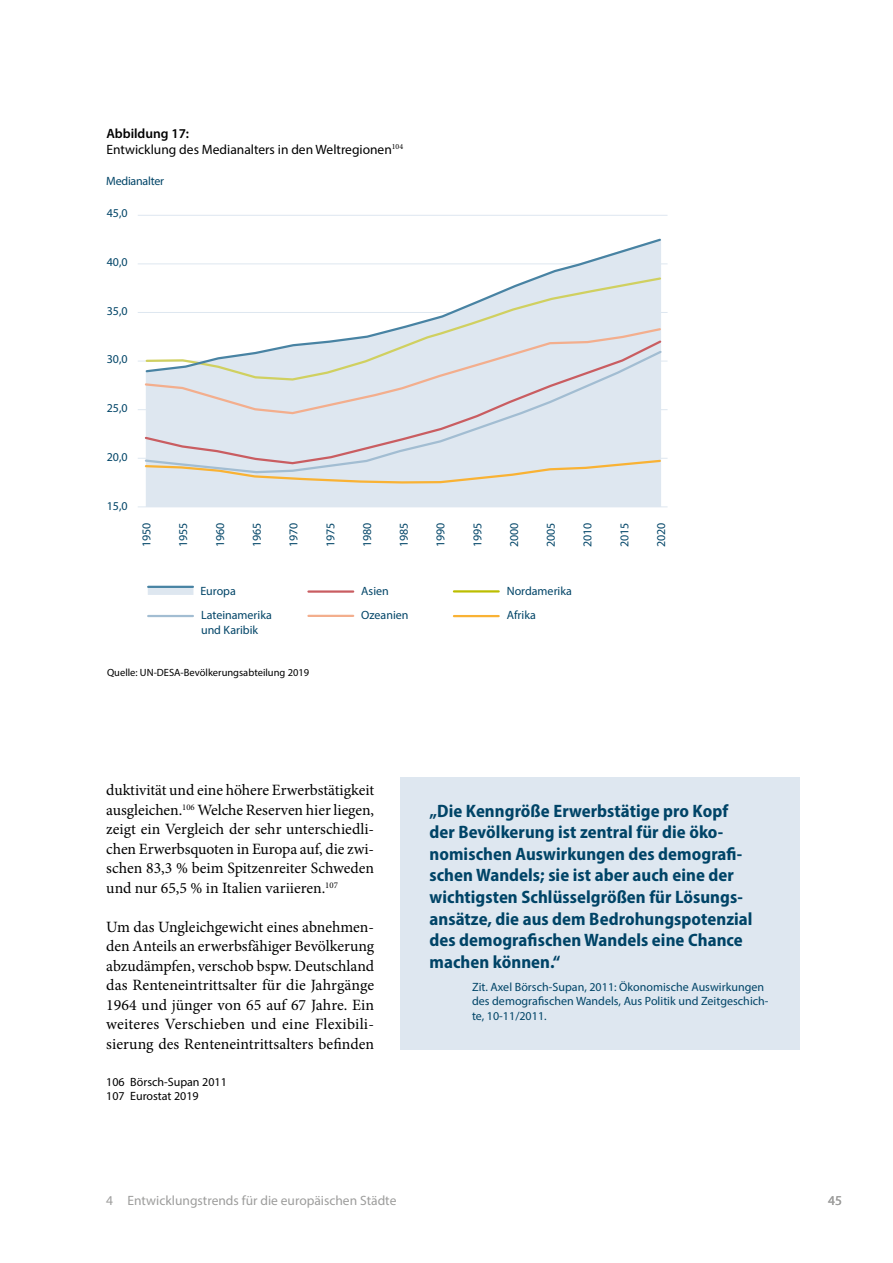
<style>
.page{position:relative;width:893px;height:1263px;background:#fff}
.page>*{position:absolute;margin:0;border:0;box-sizing:border-box;transform-origin:0 0}
.P_Zitat_deutsch{font:700 semi-condensed 18px/21.6px "Myriad Pro";letter-spacing:.005em;color:#004467}
.P_Text_deutsch{font:15.75px/19.5px "Minion Pro";color:#000;text-align:justify}
.P_Bildbeschriftung{font:13.5px/16.2px "Myriad Pro";color:#000}
.t1{font:13.5px "Myriad Pro";color:#9d9d9c}
.P_Zitat_Quelle_Deuts{font:12px/14.4px "Myriad Pro";color:#004467}
.P_Fussnotentext{font:12px "Myriad Pro";color:#000}
.P_Zitat_Quelle_Deuts-2{font:12px "Myriad Pro";letter-spacing:-.02em;color:#004467}
.t2{font:10.5px "Myriad Pro";color:#000}
.s1{font-weight:600}
</style>
<div class="page">
<div style="left:400px;top:777px;width:399px;height:272px;background:#dee7f0"></div>
<hr style="left:454px;top:615px;width:45px;height:2px;background:#f9b234">
<hr style="left:148px;top:615px;width:45px;height:2px;background:#a2bdd2">
<hr style="left:308px;top:590px;width:45px;height:3px;background:#c95d61">
<hr style="left:454px;top:590px;width:45px;height:2px;background:#bcbe00">
<hr style="left:308px;top:615px;width:45px;height:2px;background:#f3ae8d">
<div style="left:146px;top:485px;width:515px;height:21px;background:#dee7f0"></div>
<hr style="left:138px;top:361px;width:530px;height:1px;background:#dee7f0">
<hr style="left:138px;top:506px;width:530px;height:1px;background:#dee7f0">
<hr style="left:138px;top:458px;width:530px;height:1px;background:#dee7f0">
<hr style="left:138px;top:263px;width:530px;height:1px;background:#dee7f0">
<hr style="left:138px;top:215px;width:530px;height:1px;background:#dee7f0">
<hr style="left:138px;top:409px;width:530px;height:1px;background:#dee7f0">
<hr style="left:138px;top:312px;width:530px;height:1px;background:#dee7f0">
<svg style="left:146px;top:475px;width:515px;height:10px;background:#e1e0da"></svg>
<svg style="left:143px;top:360px;width:519px;height:115px;background:#dde2e8"></svg>
<svg style="left:144px;top:238px;width:519px;height:136px"></svg>
<div style="left:148px;top:587px;width:45px;height:8px;background:#dee7f0"></div>
<hr style="left:148px;top:586px;width:45px;height:2px;background:#4883a3">
<p class="P_Bildbeschriftung" style="left:106px;top:125px;width:298px"><span class="s1">Abbildung 17:<br></span>Entwicklung des Medianalters in den Weltregionen<sup>104</sup></p>
<p class="P_Zitat_Quelle_Deuts-2" style="left:106px;top:173px;width:59px">Medianalter</p>
<p class="P_Zitat_Quelle_Deuts" style="left:107px;top:206px;width:22px">45,0</p>
<p class="P_Zitat_Quelle_Deuts" style="left:107px;top:254px;width:22px">40,0</p>
<p class="P_Zitat_Quelle_Deuts" style="left:107px;top:303px;width:22px">35,0</p>
<p class="P_Zitat_Quelle_Deuts" style="left:107px;top:352px;width:22px">30,0</p>
<p class="P_Zitat_Quelle_Deuts" style="left:107px;top:401px;width:22px">25,0</p>
<p class="P_Zitat_Quelle_Deuts" style="left:107px;top:449px;width:22px">20,0</p>
<p class="P_Zitat_Quelle_Deuts" style="left:107px;top:498px;width:22px">15,0</p>
<p class="P_Zitat_Quelle_Deuts" style="left:139px;top:547px;width:25px;rotate:-90deg">1950</p>
<p class="P_Zitat_Quelle_Deuts" style="left:176px;top:547px;width:25px;rotate:-90deg">1955</p>
<p class="P_Zitat_Quelle_Deuts" style="left:213px;top:547px;width:25px;rotate:-90deg">1960</p>
<p class="P_Zitat_Quelle_Deuts" style="left:249px;top:547px;width:25px;rotate:-90deg">1965</p>
<p class="P_Zitat_Quelle_Deuts" style="left:286px;top:547px;width:25px;rotate:-90deg">1970</p>
<p class="P_Zitat_Quelle_Deuts" style="left:323px;top:547px;width:25px;rotate:-90deg">1975</p>
<p class="P_Zitat_Quelle_Deuts" style="left:360px;top:547px;width:25px;rotate:-90deg">1980</p>
<p class="P_Zitat_Quelle_Deuts" style="left:396px;top:547px;width:25px;rotate:-90deg">1985</p>
<p class="P_Zitat_Quelle_Deuts" style="left:433px;top:547px;width:25px;rotate:-90deg">1990</p>
<p class="P_Zitat_Quelle_Deuts" style="left:470px;top:547px;width:25px;rotate:-90deg">1995</p>
<p class="P_Zitat_Quelle_Deuts" style="left:507px;top:547px;width:25px;rotate:-90deg">2000</p>
<p class="P_Zitat_Quelle_Deuts" style="left:543px;top:547px;width:25px;rotate:-90deg">2005</p>
<p class="P_Zitat_Quelle_Deuts" style="left:580px;top:547px;width:25px;rotate:-90deg">2010</p>
<p class="P_Zitat_Quelle_Deuts" style="left:617px;top:547px;width:25px;rotate:-90deg">2015</p>
<p class="P_Zitat_Quelle_Deuts" style="left:654px;top:547px;width:25px;rotate:-90deg">2020</p>
<p class="P_Zitat_Quelle_Deuts" style="left:361px;top:583px;width:29px">Asien</p>
<p class="P_Zitat_Quelle_Deuts" style="left:507px;top:583px;width:67px">Nordamerika</p>
<p class="P_Zitat_Quelle_Deuts" style="left:361px;top:608px;width:49px">Ozeanien</p>
<p class="P_Zitat_Quelle_Deuts" style="left:200px;top:583px;width:37px">Europa</p>
<p class="P_Zitat_Quelle_Deuts" style="left:201px;top:608px;width:72px">Lateinamerika</p>
<p class="P_Zitat_Quelle_Deuts" style="left:507px;top:608px;width:31px">Afrika</p>
<p class="P_Zitat_Quelle_Deuts" style="left:201px;top:623px;width:59px">und Karibik</p>
<p class="t2" style="left:107px;top:666px;width:204px">Quelle: UN-DESA-Bevölkerungsabteilung 2019</p>
<p class="P_Text_deutsch" style="left:106px;top:780px;width:269px">duktivität und eine höhere Erwerbstätigkeit ausgleichen.<sup>106</sup> Welche Reserven hier liegen, zeigt ein Vergleich der sehr unterschiedli&shy;chen Erwerbsquoten in Europa auf, die zwi&shy;schen 83,3 % beim Spitzenreiter Schweden und nur 65,5 % in Italien variieren.<sup>107</sup></p>
<p class="P_Text_deutsch" style="left:106px;top:917px;width:269px">Um das Ungleichgewicht eines abnehmen&shy;den Anteils an erwerbsfähiger Bevölkerung abzudämpfen, verschob bspw. Deutschland das Renteneintrittsalter für die Jahrgänge 1964 und jünger von 65 auf 67 Jahre. Ein weiteres Verschieben und eine Flexibili&shy;sierung des Renteneintrittsalters befinden</p>
<p class="P_Fussnotentext" style="left:106px;top:1074px;width:122px">106 Börsch-Supan 2011</p>
<p class="P_Fussnotentext" style="left:106px;top:1089px;width:94px">107 Eurostat 2019</p>
<p class="P_Zitat_deutsch" style="left:429px;top:799px;width:325px">„Die Kenngröße Erwerbstätige pro Kopf der Bevölkerung ist zentral für die öko&shy;nomischen Auswirkungen des demografi&shy;schen Wandels; sie ist aber auch eine der wichtigsten Schlüsselgrößen für Lösungs&shy;ansätze, die aus dem Bedrohungspotenzial des demografischen Wandels eine Chance machen können.“</p>
<p class="P_Zitat_Quelle_Deuts" style="left:472px;top:979px;width:298px">Zit. Axel Börsch-Supan, 2011: Ökonomische Auswirkungen des demografischen Wandels, Aus Politik und Zeitgeschich&shy;te, 10-11/2011.</p>
<p class="t1" style="left:106px;top:1192px;width:292px">4 Entwicklungstrends für die europäischen Städte</p>
<p class="t1" style="left:828px;top:1192px;width:15px">45</p>
</div>
